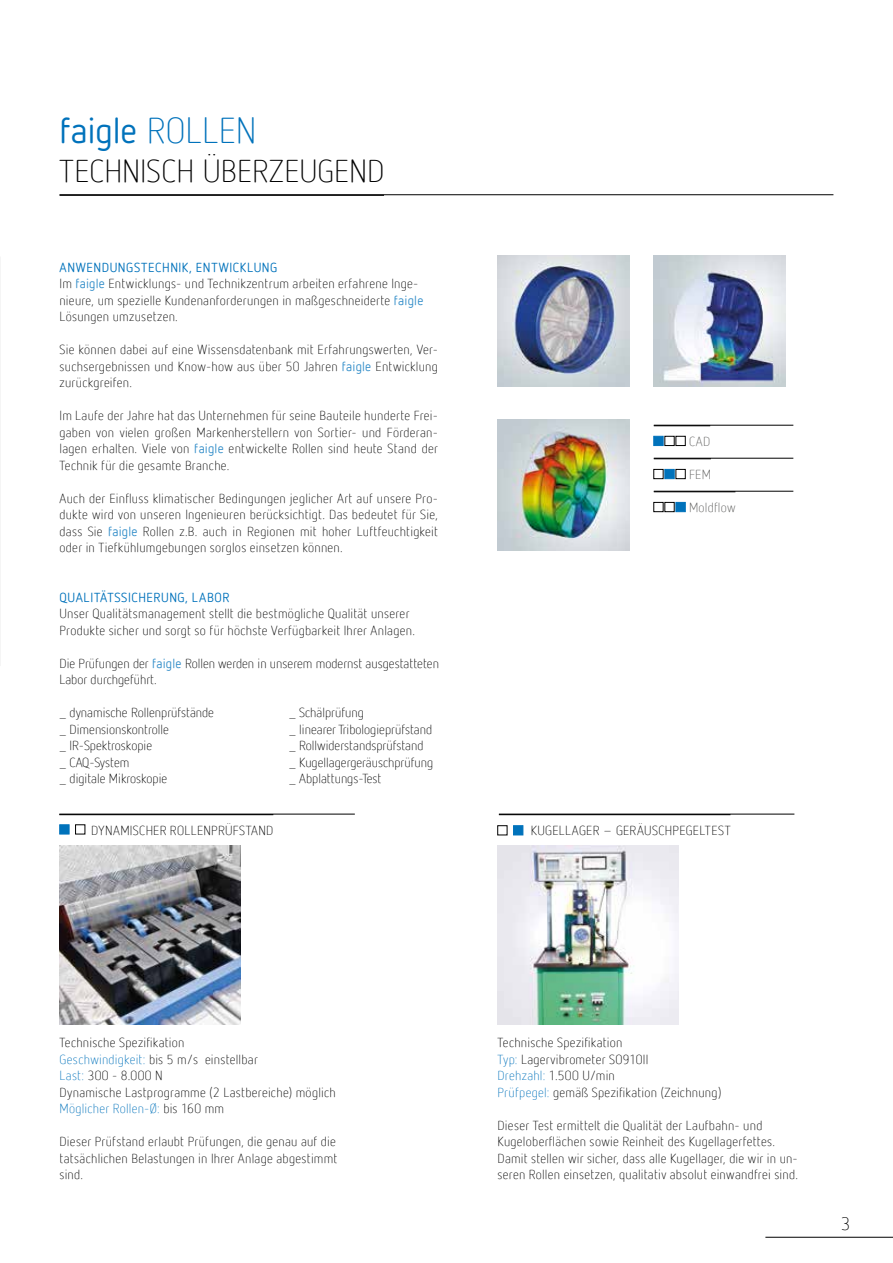
<style>
.page{position:relative;width:893px;height:1263px;background:#fff}
.page>*{position:absolute;margin:0;border:0;box-sizing:border-box;transform-origin:0 0}
.t1{font:36px "Netto OT";letter-spacing:-.005em;color:#0072bb}
.t2{font:300 31.5px "Netto Offc";letter-spacing:.005em;color:#000}
.t3{font:300 18px "Netto Offc";color:#000}
.t4{font:300 13.05px/16.5px "Netto Offc";letter-spacing:.015em;color:#000}
.t5{font:13.05px "Netto Offc";letter-spacing:.045em;color:#0072bb}
.t6{font:300 13.05px "Netto Offc";letter-spacing:.025em;color:#575756}
.s1{font-family:"Netto Offc";font-weight:300}
.s2{font-weight:400;color:#0072bb}
.s3{font-weight:400;color:#338ec9}
.s4{color:#0072bb}
</style>
<div class="page">
<img style="left:497px;top:255px;width:132px;height:132px">
<img style="left:497px;top:419px;width:132px;height:132px">
<img style="left:654px;top:255px;width:131px;height:132px">
<div style="left:654px;top:436px;width:9px;height:10px;background:#0072bb;border:1px solid #0072bb"></div>
<div style="left:665px;top:436px;width:9px;height:10px;border:1px solid #000"></div>
<div style="left:676px;top:436px;width:9px;height:10px;border:1px solid #000"></div>
<div style="left:654px;top:469px;width:9px;height:10px;border:1px solid #000"></div>
<div style="left:665px;top:469px;width:9px;height:10px;background:#0072bb;border:1px solid #0072bb"></div>
<div style="left:676px;top:469px;width:9px;height:10px;border:1px solid #000"></div>
<div style="left:654px;top:502px;width:9px;height:10px;border:1px solid #000"></div>
<div style="left:665px;top:502px;width:9px;height:10px;border:1px solid #000"></div>
<div style="left:676px;top:502px;width:9px;height:10px;background:#0072bb;border:1px solid #0072bb"></div>
<div style="left:60px;top:824px;width:9px;height:10px;background:#0072bb;border:1px solid #0072bb"></div>
<div style="left:75px;top:824px;width:10px;height:10px;border:1px solid #000"></div>
<img style="left:60px;top:846px;width:180px;height:178px">
<img style="left:497px;top:846px;width:181px;height:178px">
<div style="left:497px;top:825px;width:10px;height:10px;border:1px solid #000"></div>
<div style="left:513px;top:825px;width:10px;height:10px;background:#0072bb;border:1px solid #0072bb"></div>
<hr style="left:765px;top:1237px;width:128px;height:1px;background:#000">
<hr style="left:60px;top:195px;width:324px;height:1px;background:#000">
<hr style="left:60px;top:194px;width:773px;height:1px;background:#000">
<hr style="left:654px;top:425px;width:139px;height:1px;background:#000">
<hr style="left:654px;top:458px;width:139px;height:1px;background:#000">
<hr style="left:654px;top:491px;width:139px;height:1px;background:#000">
<hr style="left:59px;top:814px;width:296px;height:1px;background:#000">
<hr style="left:499px;top:814px;width:295px;height:1px;background:#000">
<h1 class="t1" style="left:60px;top:108px;width:199px">faigle <span class="s1">ROLLEN</span></h1>
<h2 class="t2" style="left:60px;top:152px;width:326px">TECHNISCH ÜBERZEUGEND</h2>
<p class="t4" style="left:60px;top:259px;width:365px"><span class="s2">ANWENDUNGSTECHNIK, ENTWICKLUNG<br></span>Im <span class="s3">faigle</span> Entwicklungs- und Technikzentrum arbeiten erfahrene Inge&shy;nieure, um spezielle Kundenanforderungen in maßgeschneiderte <span class="s3">faigle </span>Lösungen umzusetzen.</p>
<p class="t4" style="left:60px;top:341px;width:380px;text-align:justify">Sie können dabei auf eine Wissensdatenbank mit Erfahrungswerten, Ver&shy;suchsergebnissen und Know-how aus über 50 Jahren <span class="s3">faigle</span> Entwicklung zurückgreifen.</p>
<p class="t4" style="left:60px;top:407px;width:380px;text-align:justify">Im Laufe der Jahre hat das Unternehmen für seine Bauteile hunderte Frei&shy;gaben von vielen großen Markenherstellern von Sortier- und Förderan&shy;lagen erhalten. Viele von <span class="s3">faigle</span> entwickelte Rollen sind heute Stand der Technik für die gesamte Branche.</p>
<p class="t4" style="left:60px;top:490px;width:380px;text-align:justify">Auch der Einfluss klimatischer Bedingungen jeglicher Art auf unsere Pro&shy;dukte wird von unseren Ingenieuren berücksichtigt. Das bedeutet für Sie, dass Sie <span class="s3">faigle</span> Rollen z.B. auch in Regionen mit hoher Luftfeuchtigkeit oder in Tiefkühlumgebungen sorglos einsetzen können.</p>
<p class="t5" style="left:60px;top:589px;width:171px">QUALITÄTSSICHERUNG, LABOR</p>
<p class="t4" style="left:60px;top:605px;width:357px">Unser Qualitätsmanagement stellt die bestmögliche Qualität unserer<br>Produkte sicher und sorgt so für höchste Verfügbarkeit Ihrer Anlagen.</p>
<p class="t4" style="left:60px;top:655px;width:381px">Die Prüfungen der <span class="s3">faigle</span> Rollen werden in unserem modernst ausgestatteten<br>Labor durchgeführt.</p>
<p class="t4" style="left:60px;top:704px;width:156px">_ dynamische Rollenprüfstände _ Dimensionskontrolle<br>_ IR-Spektroskopie<br>_ CAQ-System<br>_ digitale Mikroskopie</p>
<p class="t4" style="left:289px;top:704px;width:146px">_ Schälprüfung<br>_ linearer Tribologieprüfstand _ Rollwiderstandsprüfstand _ Kugellagergeräuschprüfung _ Abplattungs-Test</p>
<p class="t6" style="left:689px;top:434px;width:23px">CAD</p>
<p class="t6" style="left:689px;top:467px;width:23px">FEM</p>
<p class="t6" style="left:689px;top:500px;width:48px">Moldflow</p>
<p class="t4" style="left:91px;top:822px;width:184px">DYNAMISCHER ROLLENPRÜFSTAND</p>
<p class="t4" style="left:531px;top:822px;width:201px">KUGELLAGER – GERÄUSCHPEGELTEST</p>
<p class="t4" style="left:60px;top:1034px;width:278px">Technische Spezifikation<br><span class="s4">Geschwindigkeit:</span> bis 5 m/s einstellbar<br><span class="s4">Last:</span> 300 - 8.000 N<br>Dynamische Lastprogramme (2 Lastbereiche) möglich <span class="s4">Möglicher Rollen-Ø:</span> bis 160 mm</p>
<p class="t4" style="left:60px;top:1133px;width:279px;text-align:justify">Dieser Prüfstand erlaubt Prüfungen, die genau auf die tatsächlichen Belastungen in Ihrer Anlage abgestimmt sind.</p>
<p class="t4" style="left:497px;top:1034px;width:225px">Technische Spezifikation<br><span class="s4">Typ:</span> Lagervibrometer SO910II<br><span class="s4">Drehzahl:</span> 1.500 U/min<br><span class="s4">Prüfpegel:</span> gemäß Spezifikation (Zeichnung)</p>
<p class="t4" style="left:497px;top:1117px;width:302px">Dieser Test ermittelt die Qualität der Laufbahn- und Kugeloberflächen sowie Reinheit des Kugellagerfettes.<br>Damit stellen wir sicher, dass alle Kugellager, die wir in un&shy;seren Rollen einsetzen, qualitativ absolut einwandfrei sind.</p>
<h3 class="t3" style="left:841px;top:1213px;width:11px">3</h3>
</div>
